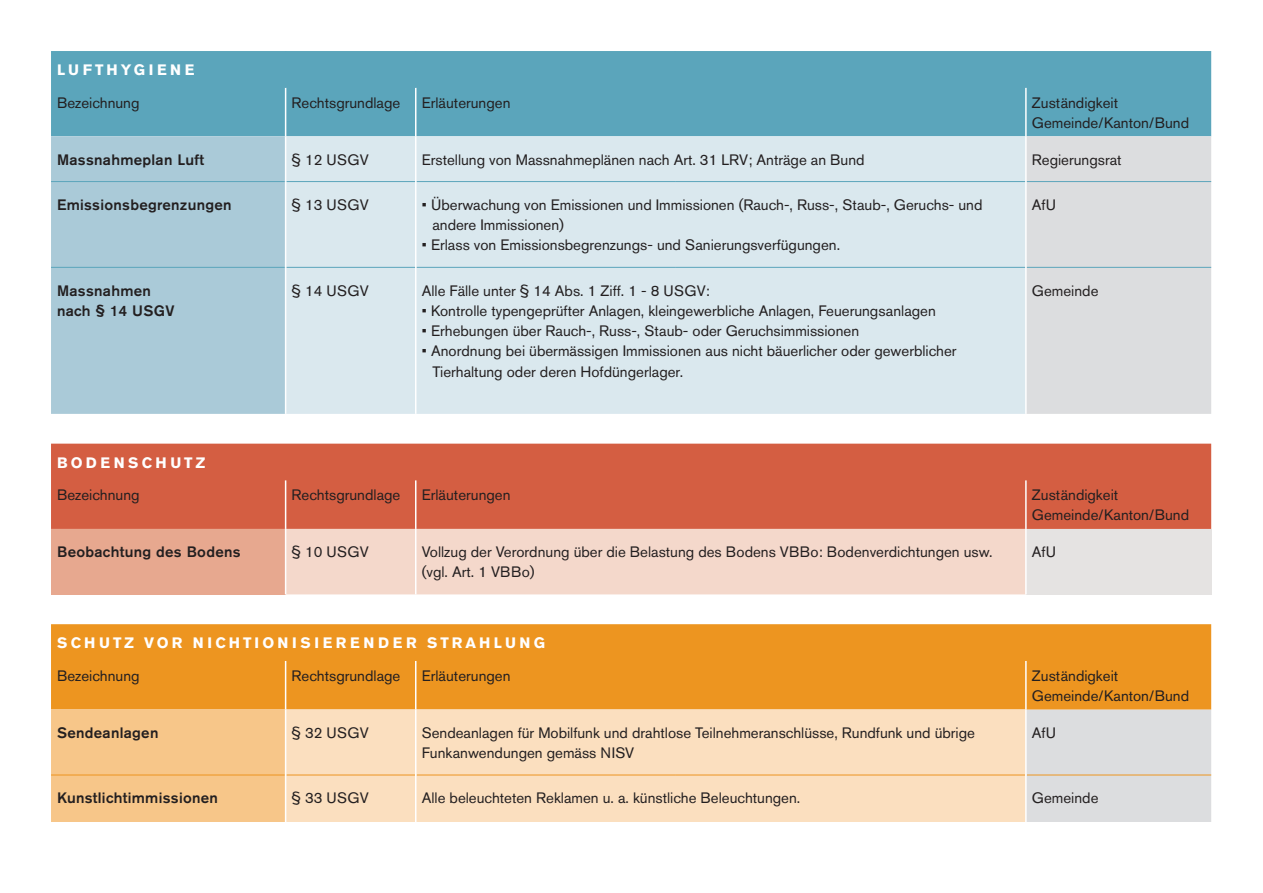
<style>
.page{position:relative;width:1263px;height:893px;background:#fff}
.page>*{position:absolute;margin:0;border:0;box-sizing:border-box;transform-origin:0 0}
.t1{font:15px/20.2px "Akzidenz Grotesk BQ";color:#231f20}
.t2{font:500 15px/20.2px "Akzidenz Grotesk BQ";letter-spacing:.02em;color:#231f20}
.t3{font:700 15px "Akzidenz Grotesk BQ";letter-spacing:.22em;color:#fff}
</style>
<div class="page">
<div style="left:51px;top:51px;width:1160px;height:85px;background:#5ba5bb"></div>
<div style="left:51px;top:136px;width:234px;height:278px;background:#aacad8"></div>
<div style="left:286px;top:136px;width:739px;height:278px;background:#dae8ee"></div>
<svg style="left:1026px;top:136px;width:185px;height:686px;background:#e0e1e2"></svg>
<div style="left:51px;top:444px;width:1160px;height:85px;background:#d45e42"></div>
<div style="left:51px;top:529px;width:235px;height:65px;background:#e7a88f"></div>
<div style="left:286px;top:529px;width:739px;height:65px;background:#f4d8cb"></div>
<div style="left:1026px;top:529px;width:185px;height:65px;background:#e5e3e2"></div>
<div style="left:51px;top:624px;width:1160px;height:85px;background:#ed9520"></div>
<div style="left:51px;top:709px;width:234px;height:113px;background:#f7c689"></div>
<div style="left:286px;top:709px;width:739px;height:113px;background:#fbdfbf"></div>
<hr style="left:285px;top:88px;width:1px;height:48px;background:#fff">
<hr style="left:415px;top:88px;width:1px;height:48px;background:#fff">
<hr style="left:1025px;top:88px;width:2px;height:48px;background:#fff">
<hr style="left:285px;top:480px;width:1px;height:49px;background:#fff">
<hr style="left:415px;top:480px;width:1px;height:49px;background:#fff">
<hr style="left:1025px;top:480px;width:2px;height:49px;background:#fff">
<hr style="left:285px;top:661px;width:1px;height:48px;background:#fff">
<hr style="left:415px;top:661px;width:1px;height:48px;background:#fff">
<hr style="left:1025px;top:661px;width:2px;height:48px;background:#fff">
<hr style="left:285px;top:51px;width:1px;height:37px;background:#5ba5bb">
<hr style="left:415px;top:51px;width:1px;height:37px;background:#5ba5bb">
<hr style="left:675px;top:51px;width:1px;height:37px;background:#5ba5bb">
<hr style="left:1026px;top:51px;width:1px;height:37px;background:#5ba5bb">
<hr style="left:51px;top:181px;width:234px;height:1px;background:#5ba5bb">
<hr style="left:286px;top:181px;width:129px;height:1px;background:#5ba5bb">
<hr style="left:416px;top:181px;width:259px;height:1px;background:#5ba5bb">
<hr style="left:675px;top:181px;width:350px;height:1px;background:#5ba5bb">
<hr style="left:1027px;top:181px;width:184px;height:1px;background:#5ba5bb">
<hr style="left:51px;top:267px;width:234px;height:1px;background:#5ba5bb">
<hr style="left:286px;top:267px;width:129px;height:1px;background:#5ba5bb">
<hr style="left:416px;top:267px;width:259px;height:1px;background:#5ba5bb">
<hr style="left:675px;top:267px;width:350px;height:1px;background:#5ba5bb">
<hr style="left:1027px;top:267px;width:184px;height:1px;background:#5ba5bb">
<hr style="left:51px;top:774px;width:234px;height:1px;background:#ed9520">
<hr style="left:286px;top:774px;width:129px;height:1px;background:#ed9520">
<hr style="left:416px;top:774px;width:259px;height:1px;background:#ed9520">
<hr style="left:675px;top:774px;width:350px;height:1px;background:#ed9520">
<hr style="left:1027px;top:774px;width:184px;height:1px;background:#ed9520">
<hr style="left:415px;top:136px;width:1px;height:46px;background:#fff">
<hr style="left:1025px;top:136px;width:2px;height:46px;background:#fff">
<hr style="left:415px;top:182px;width:1px;height:85px;background:#fff">
<hr style="left:1025px;top:182px;width:2px;height:85px;background:#fff">
<hr style="left:415px;top:267px;width:1px;height:147px;background:#fff">
<hr style="left:1025px;top:267px;width:2px;height:147px;background:#fff">
<hr style="left:285px;top:529px;width:1px;height:65px;background:#fff">
<hr style="left:415px;top:529px;width:1px;height:65px;background:#fff">
<hr style="left:1025px;top:529px;width:2px;height:65px;background:#fff">
<hr style="left:415px;top:709px;width:1px;height:66px;background:#fff">
<hr style="left:1025px;top:709px;width:2px;height:66px;background:#fff">
<hr style="left:415px;top:775px;width:1px;height:47px;background:#fff">
<hr style="left:1025px;top:775px;width:2px;height:47px;background:#fff">
<p class="t3" style="left:57px;top:61px;width:139px">LUFTHYGIENE</p>
<p class="t1" style="left:57px;top:92px;width:84px">Bezeichnung</p>
<p class="t1" style="left:292px;top:92px;width:110px">Rechtsgrundlage</p>
<p class="t1" style="left:422px;top:92px;width:90px">Erläuterungen</p>
<p class="t1" style="left:1032px;top:92px;width:159px">Zuständigkeit<br>Gemeinde/Kanton/Bund</p>
<p class="t2" style="left:57px;top:149px;width:149px">Massnahmeplan Luft</p>
<p class="t1" style="left:292px;top:149px;width:79px">§ 12 USGV</p>
<p class="t1" style="left:422px;top:149px;width:444px">Erstellung von Massnahmeplänen nach Art. 31 LRV; Anträge an Bund</p>
<p class="t1" style="left:1032px;top:149px;width:91px">Regierungsrat</p>
<p class="t2" style="left:57px;top:194px;width:176px">Emissionsbegrenzungen</p>
<p class="t1" style="left:292px;top:194px;width:79px">§ 13 USGV</p>
<p class="t1" style="left:432px;top:194px;width:552px;text-indent:-11px">• Überwachung von Emissionen und Immissionen (Rauch-, Russ-, Staub-, Geruchs- und andere Immissionen)</p>
<p class="t1" style="left:422px;top:235px;width:420px">• Erlass von Emissionsbegrenzungs- und Sanierungsverfügungen.</p>
<p class="t1" style="left:1032px;top:194px;width:26px">AfU</p>
<p class="t2" style="left:57px;top:280px;width:119px">Massnahmen nach § 14 USGV</p>
<p class="t1" style="left:292px;top:280px;width:79px">§ 14 USGV</p>
<p class="t1" style="left:422px;top:280px;width:290px">Alle Fälle unter § 14 Abs. 1 Ziff. 1 - 8 USGV:</p>
<p class="t1" style="left:422px;top:300px;width:516px">• Kontrolle typengeprüfter Anlagen, kleingewerbliche Anlagen, Feuerungsanlagen</p>
<p class="t1" style="left:422px;top:321px;width:439px">• Erhebungen über Rauch-, Russ-, Staub- oder Geruchsimmissionen</p>
<p class="t1" style="left:432px;top:341px;width:526px;text-indent:-11px">• Anordnung bei übermässigen Immissionen aus nicht bäuerlicher oder gewerblicher<br>Tierhaltung oder deren Hofdüngerlager.</p>
<p class="t1" style="left:1032px;top:280px;width:68px">Gemeinde</p>
<p class="t3" style="left:57px;top:454px;width:150px">BODENSCHUTZ</p>
<p class="t1" style="left:57px;top:485px;width:84px">Bezeichnung</p>
<p class="t1" style="left:292px;top:485px;width:110px">Rechtsgrundlage</p>
<p class="t1" style="left:422px;top:485px;width:90px">Erläuterungen</p>
<p class="t1" style="left:1032px;top:485px;width:159px">Zuständigkeit<br>Gemeinde/Kanton/Bund</p>
<p class="t2" style="left:57px;top:541px;width:185px">Beobachtung des Bodens</p>
<p class="t1" style="left:292px;top:542px;width:79px">§ 10 USGV</p>
<p class="t1" style="left:422px;top:542px;width:572px">Vollzug der Verordnung über die Belastung des Bodens VBBo: Bodenverdichtungen usw. (vgl. Art. 1 VBBo)</p>
<p class="t1" style="left:1032px;top:542px;width:26px">AfU</p>
<p class="t3" style="left:57px;top:634px;width:489px">SCHUTZ VOR NICHTIONISIERENDER STRAHLUNG</p>
<p class="t1" style="left:57px;top:665px;width:84px">Bezeichnung</p>
<p class="t1" style="left:292px;top:665px;width:110px">Rechtsgrundlage</p>
<p class="t1" style="left:422px;top:665px;width:90px">Erläuterungen</p>
<p class="t1" style="left:1032px;top:665px;width:159px">Zuständigkeit<br>Gemeinde/Kanton/Bund</p>
<p class="t2" style="left:57px;top:722px;width:103px">Sendeanlagen</p>
<p class="t1" style="left:292px;top:722px;width:79px">§ 32 USGV</p>
<p class="t1" style="left:422px;top:722px;width:555px">Sendeanlagen für Mobilfunk und drahtlose Teilnehmeranschlüsse, Rundfunk und übrige<br>Funkanwendungen gemäss NISV</p>
<p class="t1" style="left:1032px;top:722px;width:26px">AfU</p>
<p class="t2" style="left:57px;top:788px;width:162px">Kunstlichtimmissionen</p>
<p class="t1" style="left:292px;top:788px;width:79px">§ 33 USGV</p>
<p class="t1" style="left:422px;top:788px;width:380px">Alle beleuchteten Reklamen u. a. künstliche Beleuchtungen.</p>
<p class="t1" style="left:1032px;top:788px;width:68px">Gemeinde</p>
</div>
